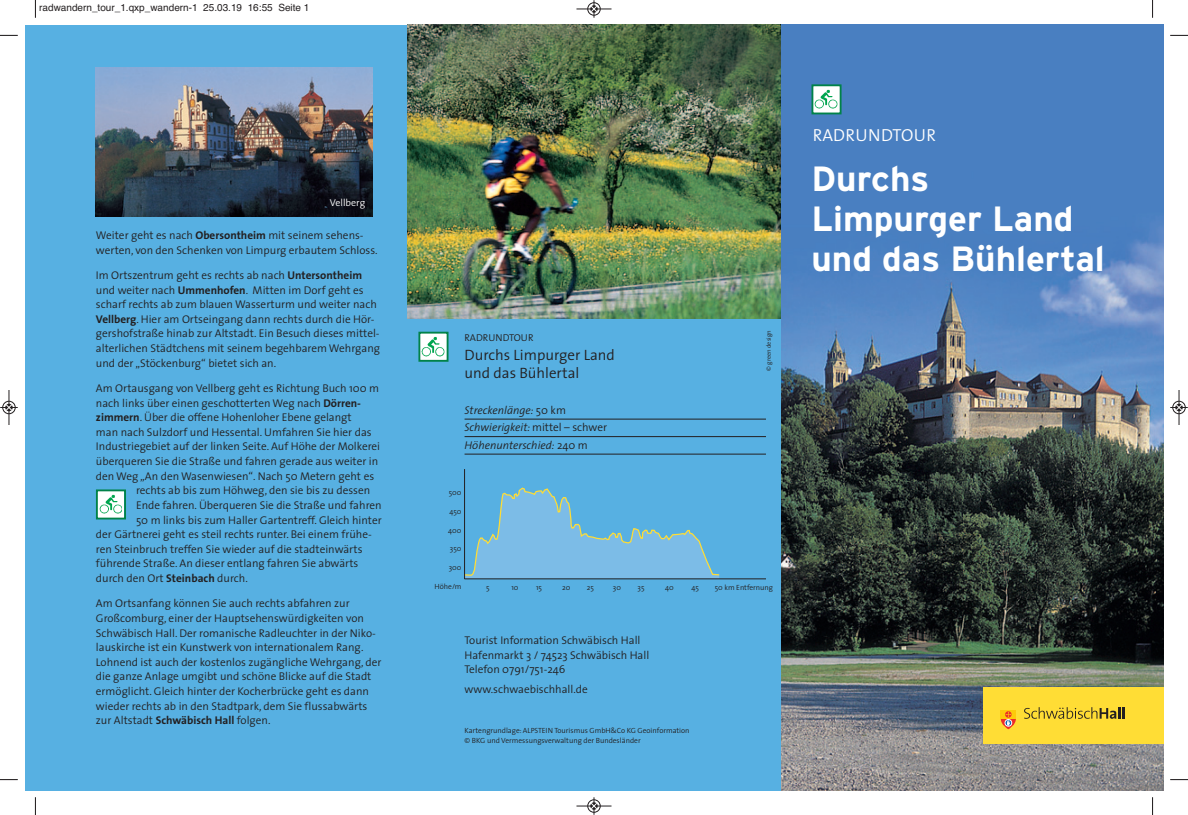
<style>
.page{position:relative;width:1188px;height:815px;background:#fff}
.page>*{position:absolute;margin:0;border:0;box-sizing:border-box;transform-origin:0 0}
.t1{font:700 35px/40px "Interstate";color:#fff}
.t2{font:300 17.5px "The Sans";letter-spacing:.015em;color:#fff}
.t3{font:300 15px/18.8px "The Sans";color:#231f20}
.t4{font:300 11.25px/14.6px "The Sans";color:#231f20}
.t5{font:italic 300 11.25px/17.5px "The Sans";color:#231f20}
.t6{font:10px "Helvetica";color:#231f20}
.t7{font:300 10px "The Sans";color:#231f20}
.t8{font:300 10px "The Sans";color:#fff}
.t9{font:300 7.5px/9.8px "The Sans";color:#231f20}
.t10{font:300 6.25px "The Sans";color:#231f20}
.s1{font-weight:700}
.s2{font-style:normal}
</style>
<div class="page">
<img style="left:780px;top:25px;width:382px;height:765px">
<div style="left:25px;top:25px;width:755px;height:765px;background:#57b0e2"></div>
<img style="left:96px;top:67px;width:276px;height:149px">
<img style="left:407px;top:24px;width:373px;height:295px">
<hr style="left:464px;top:419px;width:301px;height:1px;background:#231f20">
<hr style="left:464px;top:436px;width:301px;height:1px;background:#231f20">
<hr style="left:464px;top:454px;width:301px;height:1px;background:#231f20">
<div style="left:420px;top:334px;width:26px;height:26px;background:#fff"></div>
<img style="left:421px;top:337px;width:23px;height:20px">
<div style="left:418px;top:332px;width:30px;height:30px;border:2px solid #018249"></div>
<div style="left:98px;top:491px;width:26px;height:27px;background:#fff"></div>
<img style="left:99px;top:494px;width:23px;height:20px">
<div style="left:96px;top:489px;width:30px;height:30px;border:2px solid #018249"></div>
<svg style="left:465px;top:487px;width:255px;height:92px"></svg>
<hr style="left:464px;top:469px;width:1px;height:110px;background:#231f20">
<hr style="left:464px;top:579px;width:301px;height:1px;background:#231f20">
<div style="left:813px;top:86px;width:26px;height:27px;background:#fff"></div>
<img style="left:814px;top:89px;width:23px;height:20px">
<div style="left:811px;top:84px;width:30px;height:30px;border:2px solid #018249"></div>
<div style="left:982px;top:687px;width:180px;height:57px;background:#ffdd35"></div>
<svg style="left:1024px;top:707px;width:99px;height:12px"></svg>
<svg style="left:1000px;top:710px;width:15px;height:9px"></svg>
<svg style="left:1000px;top:712px;width:15px;height:17px"></svg>
<svg style="left:35px;top:0;width:1px;height:18px"></svg>
<svg style="left:0;top:35px;width:18px;height:1px"></svg>
<svg style="left:1170px;top:35px;width:17px;height:1px"></svg>
<svg style="left:35px;top:797px;width:1px;height:18px"></svg>
<svg style="left:0;top:779px;width:18px;height:1px"></svg>
<svg style="left:1170px;top:779px;width:17px;height:1px"></svg>
<div style="left:587px;top:2px;width:13px;height:14px;border:1px solid #fff;border-radius:50%"></div>
<hr style="left:576px;top:9px;width:35px;height:1px;background:#231f20">
<div style="left:587px;top:3px;width:13px;height:12px;border:1px solid #231f20;border-radius:50%"></div>
<svg style="left:590px;top:0;width:7px;height:18px"></svg>
<div style="left:587px;top:799px;width:13px;height:14px;border:1px solid #fff;border-radius:50%"></div>
<hr style="left:576px;top:806px;width:35px;height:1px;background:#231f20">
<div style="left:587px;top:800px;width:13px;height:12px;border:1px solid #231f20;border-radius:50%"></div>
<svg style="left:590px;top:797px;width:7px;height:18px"></svg>
<div style="left:2px;top:401px;width:14px;height:13px;border:1px solid #fff;border-radius:50%"></div>
<hr style="left:9px;top:390px;width:1px;height:35px;background:#231f20">
<div style="left:3px;top:401px;width:12px;height:13px;border:1px solid #231f20;border-radius:50%"></div>
<svg style="left:0;top:404px;width:18px;height:7px"></svg>
<div style="left:1171px;top:401px;width:14px;height:13px;border:1px solid #fff;border-radius:50%"></div>
<hr style="left:1178px;top:390px;width:1px;height:35px;background:#231f20">
<div style="left:1172px;top:401px;width:12px;height:13px;border:1px solid #231f20;border-radius:50%"></div>
<svg style="left:1170px;top:404px;width:17px;height:7px"></svg>
<p class="t6" style="left:39px;top:2px;width:272px">radwandern_tour_1.qxp_wandern-1 25.03.19 16:55 Seite 1</p>
<p class="t8" style="left:330px;top:199px;width:37px">Vellberg</p>
<p class="t4" style="left:96px;top:229px;width:283px">Weiter geht es nach <span class="s1">Obersontheim</span> mit seinem sehens&shy;werten, von den Schenken von Limpurg erbautem Schloss.</p>
<p class="t4" style="left:96px;top:269px;width:286px">Im Ortszentrum geht es rechts ab nach <span class="s1">Untersontheim </span>und weiter nach <span class="s1">Ummenhofen</span>. Mitten im Dorf geht es scharf rechts ab zum blauen Wasserturm und weiter nach <span class="s1">Vellberg</span>. Hier am Ortseingang dann rechts durch die Hör&shy;gershofstraße hinab zur Altstadt. Ein Besuch dieses mittel&shy;alterlichen Städtchens mit seinem begehbarem Wehrgang und der „Stöckenburg“ bietet sich an.</p>
<p class="t4" style="left:96px;top:382px;width:284px">Am Ortausgang von Vellberg geht es Richtung Buch 100 m</p>
<p class="t4" style="left:96px;top:396px;width:266px">nach links über einen geschotterten Weg nach <span class="s1">Dörren-</span></p>
<p class="t4" style="left:96px;top:411px;width:257px"><span class="s1">zimmern</span>. Über die offene Hohenloher Ebene gelangt</p>
<p class="t4" style="left:96px;top:426px;width:277px">man nach Sulzdorf und Hessental. Umfahren Sie hier das</p>
<p class="t4" style="left:96px;top:440px;width:285px">Industriegebiet auf der linken Seite. Auf Höhe der Molkerei</p>
<p class="t4" style="left:96px;top:455px;width:284px">überqueren Sie die Straße und fahren gerade aus weiter in</p>
<p class="t4" style="left:96px;top:470px;width:280px">den Weg „An den Wasenwiesen“. Nach 50 Metern geht es</p>
<p class="t4" style="left:136px;top:484px;width:235px">rechts ab bis zum Höhweg, den sie bis zu dessen</p>
<p class="t4" style="left:136px;top:499px;width:247px">Ende fahren. Überqueren Sie die Straße und fahren</p>
<p class="t4" style="left:136px;top:513px;width:247px">50 m links bis zum Haller Gartentreff. Gleich hinter</p>
<p class="t4" style="left:96px;top:528px;width:277px">der Gärtnerei geht es steil rechts runter. Bei einem frühe-</p>
<p class="t4" style="left:96px;top:543px;width:268px">ren Steinbruch treffen Sie wieder auf die stadteinwärts</p>
<p class="t4" style="left:96px;top:557px;width:264px">führende Straße. An dieser entlang fahren Sie abwärts</p>
<p class="t4" style="left:96px;top:572px;width:153px">durch den Ort <span class="s1">Steinbach</span> durch.</p>
<p class="t4" style="left:96px;top:597px;width:287px">Am Ortsanfang können Sie auch rechts abfahren zur Großcomburg, einer der Hauptsehenswürdigkeiten von Schwäbisch Hall. Der romanische Radleuchter in der Niko&shy;lauskirche ist ein Kunstwerk von internationalem Rang.<br>Lohnend ist auch der kostenlos zugängliche Wehrgang, der die ganze Anlage umgibt und schöne Blicke auf die Stadt ermöglicht. Gleich hinter der Kocherbrücke geht es dann wieder rechts ab in den Stadtpark, dem Sie flussabwärts zur Altstadt <span class="s1">Schwäbisch Hall</span> folgen.</p>
<p class="t7" style="left:464px;top:333px;width:70px">RADRUNDTOUR</p>
<p class="t3" style="left:464px;top:346px;width:152px">Durchs Limpurger Land und das Bühlertal</p>
<p class="t5" style="left:464px;top:402px;width:144px">Streckenlänge: <span class="s2">50 km<br></span>Schwierigkeit: <span class="s2">mittel – schwer<br></span>Höhenunterschied: <span class="s2">240 m</span></p>
<p class="t10" style="left:765px;top:371px;width:42px;rotate:-90deg">© green design</p>
<p class="t9" style="left:448px;top:488px;width:14px">500</p>
<p class="t9" style="left:449px;top:507px;width:14px">450</p>
<p class="t9" style="left:448px;top:526px;width:15px">400</p>
<p class="t9" style="left:450px;top:545px;width:13px">350</p>
<p class="t9" style="left:448px;top:563px;width:14px">300</p>
<p class="t9" style="left:434px;top:582px;width:28px">Höhe/m</p>
<p class="t9" style="left:536px;top:584px;width:8px">15</p>
<p class="t9" style="left:586px;top:584px;width:9px">25</p>
<p class="t9" style="left:637px;top:584px;width:8px">35</p>
<p class="t9" style="left:665px;top:584px;width:10px">40</p>
<p class="t9" style="left:691px;top:584px;width:9px">45</p>
<p class="t9" style="left:714px;top:584px;width:60px">50 km Entfernung</p>
<p class="t9" style="left:486px;top:584px;width:5px">5</p>
<p class="t9" style="left:511px;top:584px;width:9px">10</p>
<p class="t9" style="left:562px;top:584px;width:10px">20</p>
<p class="t9" style="left:612px;top:584px;width:10px">30</p>
<p class="t4" style="left:464px;top:634px;width:186px">Tourist Information Schwäbisch Hall<br>Hafenmarkt 3 / 74523 Schwäbisch Hall<br>Telefon 0791/751-246</p>
<p class="t4" style="left:464px;top:683px;width:125px">www.schwaebischhall.de</p>
<p class="t9" style="left:464px;top:726px;width:226px">Kartengrundlage: ALPSTEIN Tourismus GmbH&amp;Co KG Geoinformation © BKG und Vermessungsverwaltung der Bundesländer</p>
<p class="t2" style="left:812px;top:128px;width:125px">RADRUNDTOUR</p>
<p class="t1" style="left:811px;top:159px;width:295px">Durchs<br>Limpurger Land und das Bühlertal</p>
</div>
